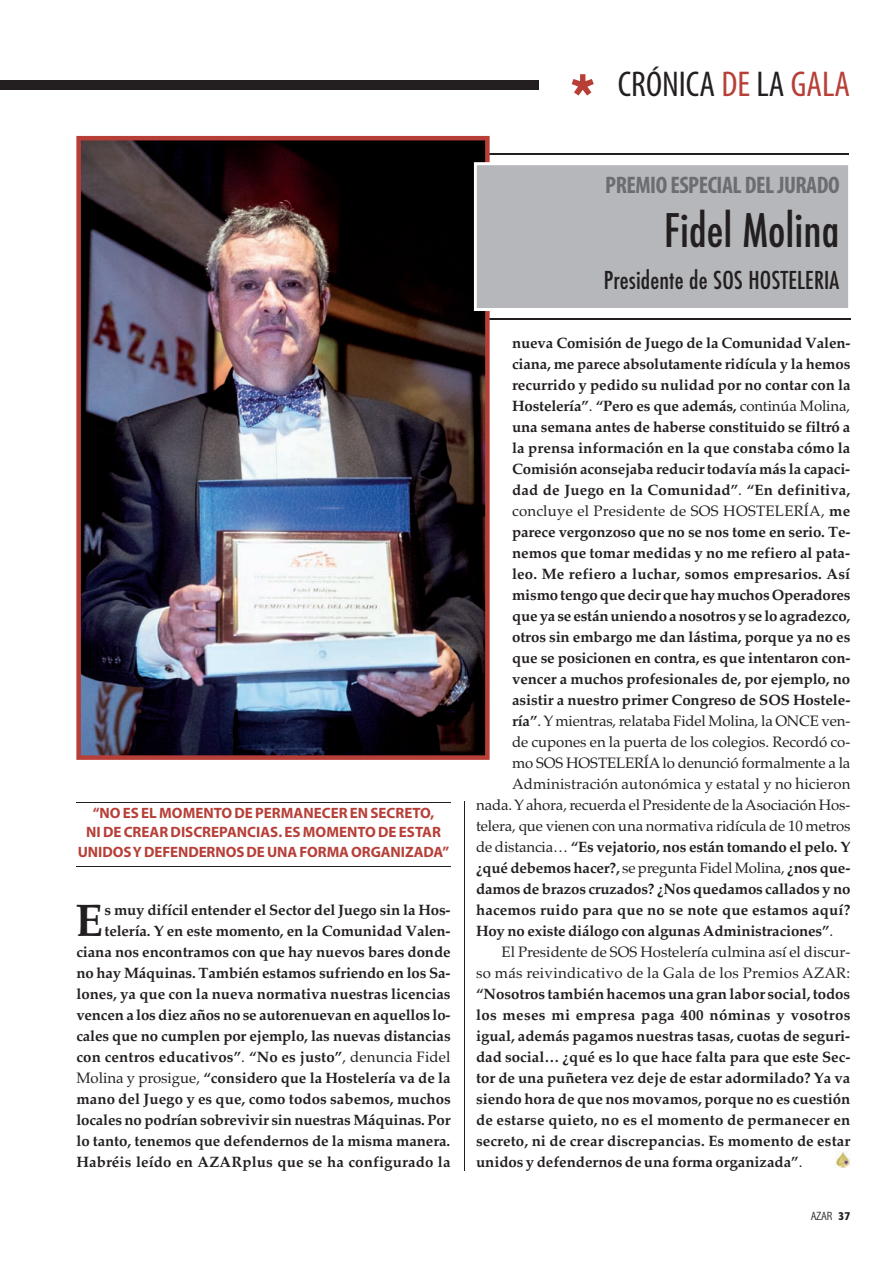
<style>
.page{position:relative;width:893px;height:1263px;background:#fff}
.page>*{position:absolute;margin:0;border:0;box-sizing:border-box;transform-origin:0 0}
.t1{font:88.2px "Impact";color:#b73f38}
.t2{font:700 45.75px "Palatino";color:#231f20}
.t3{font:500 condensed 45px "Futura";color:#231f20}
.t4{font:condensed 36px "Myriad Pro";color:#231f20}
.t5{font:500 condensed 24px "Futura";letter-spacing:.005em;color:#231f20}
.t6{font:700 condensed 24px "Myriad Pro";letter-spacing:-.02em;color:#6c6d70}
.t7{font:700 15px/21px "Palatino";letter-spacing:-.01em;color:#231f20;text-align:right}
.t8{font:15px "Palatino";color:#231f20}
.t9{font:700 15px "Palatino";letter-spacing:.01em;color:#231f20}
.t10{font:700 15px/19.5px "Myriad Pro";color:#b73f38;text-align:center}
.t11{font:15px "Palatino";letter-spacing:.02em;color:#231f20}
.t12{font:300 condensed 12px "Abadi";color:#231f20}
.s1{color:#b73f38}
.s2{font-weight:400}
.s3{font-weight:700}
.s4{font-weight:800}
</style>
<div class="page">
<hr style="left:76px;top:802px;width:375px;height:1px;background:#231f20">
<hr style="left:76px;top:866px;width:375px;height:1px;background:#231f20">
<img style="left:835px;top:1152px;width:16px;height:15px">
<hr style="left:477px;top:318px;width:373px;height:1px;background:#231f20">
<hr style="left:477px;top:153px;width:371px;height:1px;background:#231f20">
<img style="left:76px;top:136px;width:414px;height:624px">
<div style="left:474px;top:162px;width:375px;height:149px;background:#b6b7bb"></div>
<hr style="left:464px;top:801px;width:1px;height:370px;background:#231f20">
<div style="left:0;top:80px;width:538px;height:9px;background:#231f20"></div>
<h1 class="t1" style="left:570px;top:81px;width:26px">*</h1>
<h3 class="t4" style="left:618px;top:70px;width:234px">CRÓNICA <span class="s1">DE</span> LA <span class="s1">GALA</span></h3>
<p class="t10" style="left:78px;top:803px;width:373px">“NO ES EL MOMENTO DE PERMANECER EN SECRETO,<br>NI DE CREAR DISCREPANCIAS. ES MOMENTO DE ESTAR<br>UNIDOS Y DEFENDERNOS DE UNA FORMA ORGANIZADA”</p>
<p class="t7" style="left:76px;top:901px;width:376px">s muy difícil entender el Sector del Juego sin la Hos&shy;telería. Y en este momento, en la Comunidad Valen&shy;ciana nos encontramos con que hay nuevos bares donde no hay Máquinas. También estamos sufriendo en los Sa&shy;lones, ya que con la nueva normativa nuestras licencias vencen a los diez años no se autorenuevan en aquellos lo&shy;cales que no cumplen por ejemplo, las nuevas distancias con centros educativos”<span class="s2">.</span> “No es justo”<span class="s2">, denuncia Fidel Molina y prosigue,</span> “considero que la Hostelería va de la mano del Juego y es que, como todos sabemos, muchos locales no podrían sobrevivir sin nuestras Máquinas. Por lo tanto, tenemos que defendernos de la misma manera.<br>Habréis leído en AZARplus que se ha configurado la</p>
<h2 class="t2" style="left:76px;top:903px;width:29px">E</h2>
<h3 class="t6" style="left:605px;top:177px;width:236px">PREMIO ESPECIAL DEL JURADO</h3>
<h3 class="t3" style="left:664px;top:210px;width:177px">Fidel Molina</h3>
<h3 class="t5" style="left:604px;top:269px;width:237px">Presidente de SOS HOSTELERIA</h3>
<p class="t7" style="left:512px;top:334px;width:340px">nueva Comisión de Juego de la Comunidad Valen-</p>
<p class="t7" style="left:512px;top:355px;width:340px">ciana, me parece absolutamente ridícula y la hemos</p>
<p class="t7" style="left:512px;top:376px;width:340px">recurrido y pedido su nulidad por no contar con la</p>
<p class="t7" style="left:512px;top:397px;width:339px">Hostelería”<span class="s2">.</span> “Pero es que además, <span class="s2">continúa Molina,</span></p>
<p class="t7" style="left:512px;top:418px;width:340px">una semana antes de haberse constituido se filtró a</p>
<p class="t9" style="left:512px;top:442px;width:340px">la prensa información en la que constaba cómo la</p>
<p class="t7" style="left:512px;top:460px;width:340px">Comisión aconsejaba reducir todavía más la capaci-</p>
<p class="t9" style="left:512px;top:484px;width:340px">dad de Juego en la Comunidad”<span class="s2">.</span> “En definitiva,</p>
<p class="t8" style="left:512px;top:505px;width:340px">concluye el Presidente de SOS HOSTELERÍA, <span class="s3">me</span></p>
<p class="t7" style="left:512px;top:523px;width:340px">parece vergonzoso que no se nos tome en serio. Te-</p>
<p class="t7" style="left:512px;top:544px;width:339px">nemos que tomar medidas y no me refiero al pata-</p>
<p class="t9" style="left:512px;top:568px;width:340px">leo. Me refiero a luchar, somos empresarios. Así</p>
<p class="t7" style="left:512px;top:586px;width:340px">mismo tengo que decir que hay muchos Operadores</p>
<p class="t7" style="left:512px;top:607px;width:340px">que ya se están uniendo a nosotros y se lo agradezco,</p>
<p class="t7" style="left:512px;top:628px;width:340px">otros sin embargo me dan lástima, porque ya no es</p>
<p class="t7" style="left:512px;top:649px;width:340px">que se posicionen en contra, es que intentaron con-</p>
<p class="t7" style="left:512px;top:670px;width:340px">vencer a muchos profesionales de, por ejemplo, no</p>
<p class="t7" style="left:512px;top:691px;width:340px">asistir a nuestro primer Congreso de SOS Hostele-</p>
<p class="t8" style="left:512px;top:715px;width:340px"><span class="s3">ría”</span>. Y mientras, relataba Fidel Molina, la ONCE ven-</p>
<p class="t8" style="left:512px;top:736px;width:340px">de cupones en la puerta de los colegios. Recordó co-</p>
<p class="t8" style="left:512px;top:757px;width:340px">mo SOS HOSTELERÍA lo denunció formalmente a la</p>
<p class="t8" style="left:512px;top:778px;width:340px">Administración autonómica y estatal y no hicieron</p>
<p class="t8" style="left:476px;top:799px;width:376px">nada. Y ahora, recuerda el Presidente de la Asociación Hos-</p>
<p class="t8" style="left:476px;top:820px;width:376px">telera, que vienen con una normativa ridícula de 10 metros</p>
<p class="t7" style="left:476px;top:838px;width:376px"><span class="s2">de distancia…</span> “Es vejatorio, nos están tomando el pelo. Y</p>
<p class="t7" style="left:476px;top:859px;width:376px">¿qué debemos hacer?, <span class="s2">se pregunta Fidel Molina,</span> ¿nos que-</p>
<p class="t7" style="left:476px;top:880px;width:376px">damos de brazos cruzados? ¿Nos quedamos callados y no</p>
<p class="t9" style="left:476px;top:904px;width:376px">hacemos ruido para que no se note que estamos aquí?</p>
<p class="t7" style="left:476px;top:922px;width:359px">Hoy no existe diálogo con algunas Administraciones”<span class="s2">.</span></p>
<p class="t8" style="left:502px;top:946px;width:350px">El Presidente de SOS Hostelería culmina así el discur-</p>
<p class="t11" style="left:476px;top:967px;width:376px">so más reivindicativo de la Gala de los Premios AZAR:</p>
<p class="t7" style="left:476px;top:985px;width:376px;text-align:justify">“Nosotros también hacemos una gran labor social, todos los meses mi empresa paga 400 nóminas y vosotros igual, además pagamos nuestras tasas, cuotas de seguri&shy;dad social… ¿qué es lo que hace falta para que este Sec&shy;tor de una puñetera vez deje de estar adormilado? Ya va siendo hora de que nos movamos, porque no es cuestión de estarse quieto, no es el momento de permanecer en secreto, ni de crear discrepancias. Es momento de estar unidos y defendernos de una forma organizada”<span class="s2">.</span></p>
<p class="t12" style="left:811px;top:1209px;width:41px">AZAR <span class="s4">37</span></p>
</div>
